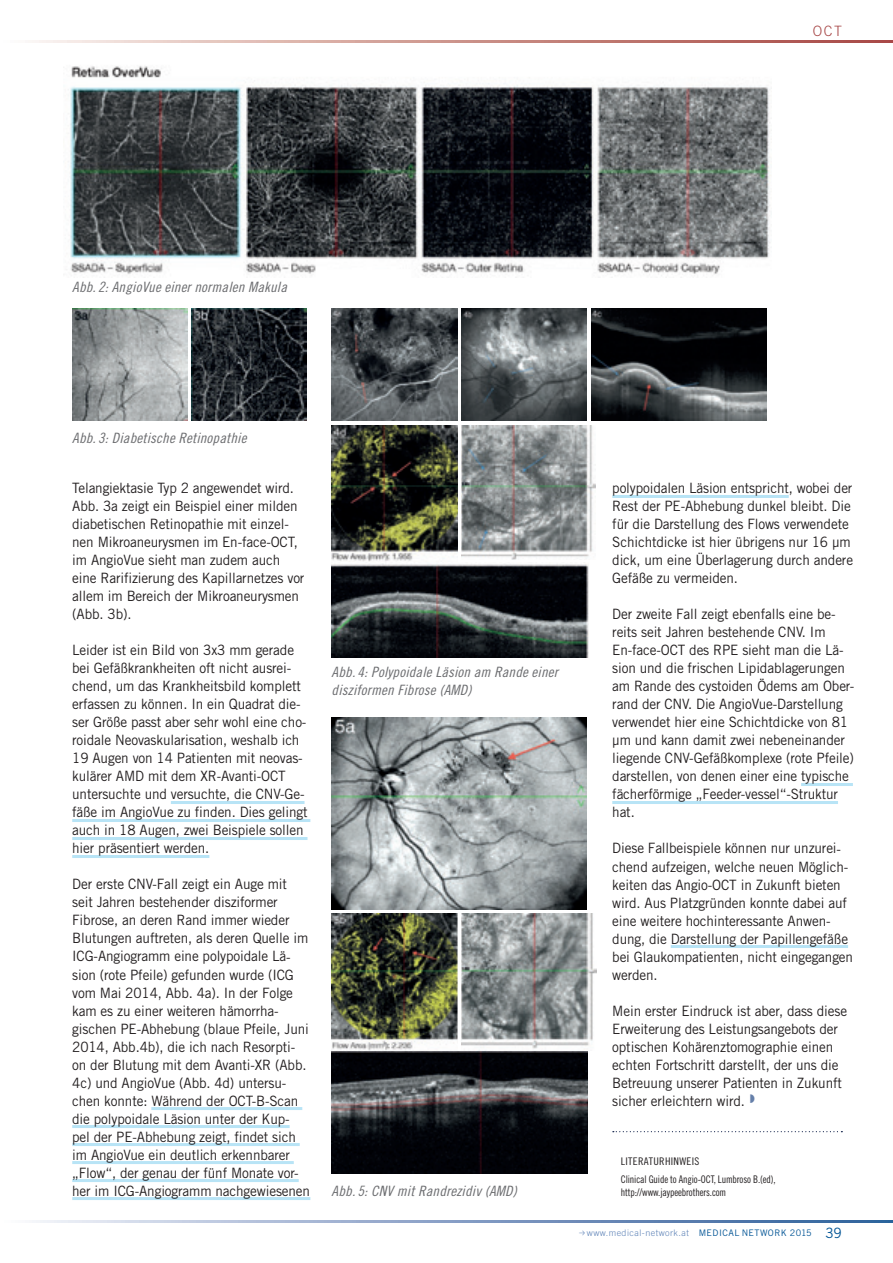
<style>
.page{position:relative;width:893px;height:1263px;background:#fff}
.page>*{position:absolute;margin:0;border:0;box-sizing:border-box;transform-origin:0 0}
.t1{font:14.25px/18px "Trade Gothic";letter-spacing:-.01em;color:#231f20;scale:.95 1}
.t2{font:14.25px/18px "Trade Gothic Cond Eighteen Obl";letter-spacing:.01em;color:#6c6d70;scale:1.05 1}
.t3{font:300 14.25px "Trade Gothic";color:#a64444}
.t4{font:10.5px/17.7px "Trade Gothic Cond Eighteen";letter-spacing:-.01em;color:#231f20;scale:1.05 1}
.t5{font:10.5px "Trade Gothic Cond Eighteen";letter-spacing:-.01em;color:#231f20;scale:.95 1}
.t6{font:300 9px "Trade Gothic";letter-spacing:.05em;color:#5d82b7}
.s1{font-weight:400;color:#005495}
.s2{font-weight:400;font-size:14.25px;color:#005495}
</style>
<div class="page">
<svg style="left:32px;top:40px;width:861px;height:2px;background:#cd9790"></svg>
<svg style="left:32px;top:1220px;width:861px;height:2px;background:#89a1c6"></svg>
<hr style="left:612px;top:495px;width:177px;height:3px;background:#b8e4f6">
<hr style="left:801px;top:783px;width:52px;height:3px;background:#b8e4f6">
<hr style="left:612px;top:801px;width:226px;height:3px;background:#b8e4f6">
<hr style="left:671px;top:945px;width:177px;height:3px;background:#b8e4f6">
<img style="left:72px;top:308px;width:115px;height:113px">
<img style="left:191px;top:308px;width:115px;height:113px">
<svg style="left:613px;top:1131px;width:229px;height:1px"></svg>
<hr style="left:171px;top:801px;width:134px;height:3px;background:#b8e4f6">
<hr style="left:72px;top:819px;width:238px;height:3px;background:#b8e4f6">
<hr style="left:72px;top:837px;width:235px;height:3px;background:#b8e4f6">
<hr style="left:72px;top:855px;width:137px;height:3px;background:#b8e4f6">
<hr style="left:151px;top:1107px;width:151px;height:3px;background:#b8e4f6">
<hr style="left:72px;top:1125px;width:218px;height:3px;background:#b8e4f6">
<hr style="left:72px;top:1143px;width:228px;height:3px;background:#b8e4f6">
<hr style="left:72px;top:1161px;width:222px;height:3px;background:#b8e4f6">
<hr style="left:72px;top:1179px;width:227px;height:3px;background:#b8e4f6">
<hr style="left:72px;top:1197px;width:238px;height:3px;background:#b8e4f6">
<img style="left:70px;top:66px;width:701px;height:210px">
<img style="left:332px;top:308px;width:125px;height:113px">
<img style="left:461px;top:308px;width:126px;height:113px">
<img style="left:591px;top:308px;width:175px;height:112px">
<img style="left:332px;top:425px;width:125px;height:137px">
<img style="left:332px;top:563px;width:257px;height:94px">
<img style="left:461px;top:425px;width:135px;height:134px">
<img style="left:332px;top:718px;width:255px;height:191px">
<img style="left:332px;top:1052px;width:256px;height:121px">
<img style="left:332px;top:913px;width:125px;height:137px">
<img style="left:461px;top:913px;width:135px;height:137px">
<p class="t3" style="left:813px;top:23px;width:30px">OCT</p>
<p class="t2" style="left:72px;top:278px;width:206px">Abb. 2: AngioVue einer normalen Makula</p>
<p class="t2" style="left:72px;top:428px;width:168px">Abb. 3: Diabetische Retinopathie</p>
<p class="t1" style="left:72px;top:479px;width:246px">Telangiektasie Typ 2 angewendet wird.<br>Abb. 3a zeigt ein Beispiel einer milden diabetischen Retinopathie mit einzel&shy;nen Mikroaneurysmen im En-face-OCT, im AngioVue sieht man zudem auch eine Rarifizierung des Kapillarnetzes vor allem im Bereich der Mikroaneurysmen (Abb. 3b).</p>
<p class="t1" style="left:72px;top:641px;width:249px">Leider ist ein Bild von 3x3 mm gerade bei Gefäßkrankheiten oft nicht ausrei&shy;chend, um das Krankheitsbild komplett erfassen zu können. In ein Quadrat die&shy;ser Größe passt aber sehr wohl eine cho&shy;roidale Neovaskularisation, weshalb ich 19 Augen von 14 Patienten mit neovas&shy;kulärer AMD mit dem XR-Avanti-OCT untersuchte und versuchte, die CNV-Ge&shy;fäße im AngioVue zu finden. Dies gelingt auch in 18 Augen, zwei Beispiele sollen hier präsentiert werden.</p>
<p class="t1" style="left:72px;top:875px;width:252px">Der erste CNV-Fall zeigt ein Auge mit seit Jahren bestehender disziformer Fibrose, an deren Rand immer wieder Blutungen auftreten, als deren Quelle im ICG-Angiogramm eine polypoidale Lä&shy;sion (rote Pfeile) gefunden wurde (ICG vom Mai 2014, Abb. 4a). In der Folge kam es zu einer weiteren hämorrha&shy;gischen PE-Abhebung (blaue Pfeile, Juni 2014, Abb.4b), die ich nach Resorpti&shy;on der Blutung mit dem Avanti-XR (Abb.<br>4c) und AngioVue (Abb. 4d) untersu&shy;chen konnte: Während der OCT-B-Scan die polypoidale Läsion unter der Kup&shy;pel der PE-Abhebung zeigt, findet sich im AngioVue ein deutlich erkennbarer „Flow“, der genau der fünf Monate vor&shy;her im ICG-Angiogramm nachgewiesenen</p>
<p class="t2" style="left:332px;top:663px;width:217px">Abb. 4: Polypoidale Läsion am Rande einer disziformen Fibrose (AMD)</p>
<p class="t2" style="left:332px;top:1181px;width:178px">Abb. 5: CNV mit Randrezidiv (AMD)</p>
<p class="t1" style="left:612px;top:479px;width:255px">polypoidalen Läsion entspricht, wobei der Rest der PE-Abhebung dunkel bleibt. Die für die Darstellung des Flows verwendete Schichtdicke ist hier übrigens nur 16 μm dick, um eine Überlagerung durch andere Gefäße zu vermeiden.</p>
<p class="t1" style="left:612px;top:605px;width:256px">Der zweite Fall zeigt ebenfalls eine be&shy;reits seit Jahren bestehende CNV. Im En-face-OCT des RPE sieht man die Lä&shy;sion und die frischen Lipidablagerungen am Rande des cystoiden Ödems am Ober&shy;rand der CNV. Die AngioVue-Darstellung verwendet hier eine Schichtdicke von 81 μm und kann damit zwei nebeneinander liegende CNV-Gefäßkomplexe (rote Pfeile) darstellen, von denen einer eine typische fächerförmige „Feeder-vessel“-Struktur hat.</p>
<p class="t1" style="left:612px;top:839px;width:255px">Diese Fallbeispiele können nur unzurei&shy;chend aufzeigen, welche neuen Möglich&shy;keiten das Angio-OCT in Zukunft bieten wird. Aus Platzgründen konnte dabei auf eine weitere hochinteressante Anwen&shy;dung, die Darstellung der Papillengefäße bei Glaukompatienten, nicht eingegangen werden.</p>
<p class="t1" style="left:612px;top:1001px;width:249px">Mein erster Eindruck ist aber, dass diese Erweiterung des Leistungsangebots der optischen Kohärenztomographie einen echten Fortschritt darstellt, der uns die Betreuung unserer Patienten in Zukunft sicher erleichtern wird.</p>
<p class="t4" style="left:621px;top:1152px;width:149px">LITERATURHINWEIS<br>Clinical Guide to Angio-OCT, Lumbroso B.(ed),</p>
<p class="t5" style="left:621px;top:1186px;width:113px">http://www.jaypeebrothers.com</p>
<p class="t6" style="left:587px;top:1227px;width:256px">www.medical-network.at <span class="s1">MEDICAL NETWORK 2015</span> <span class="s2">39</span></p>
</div>
